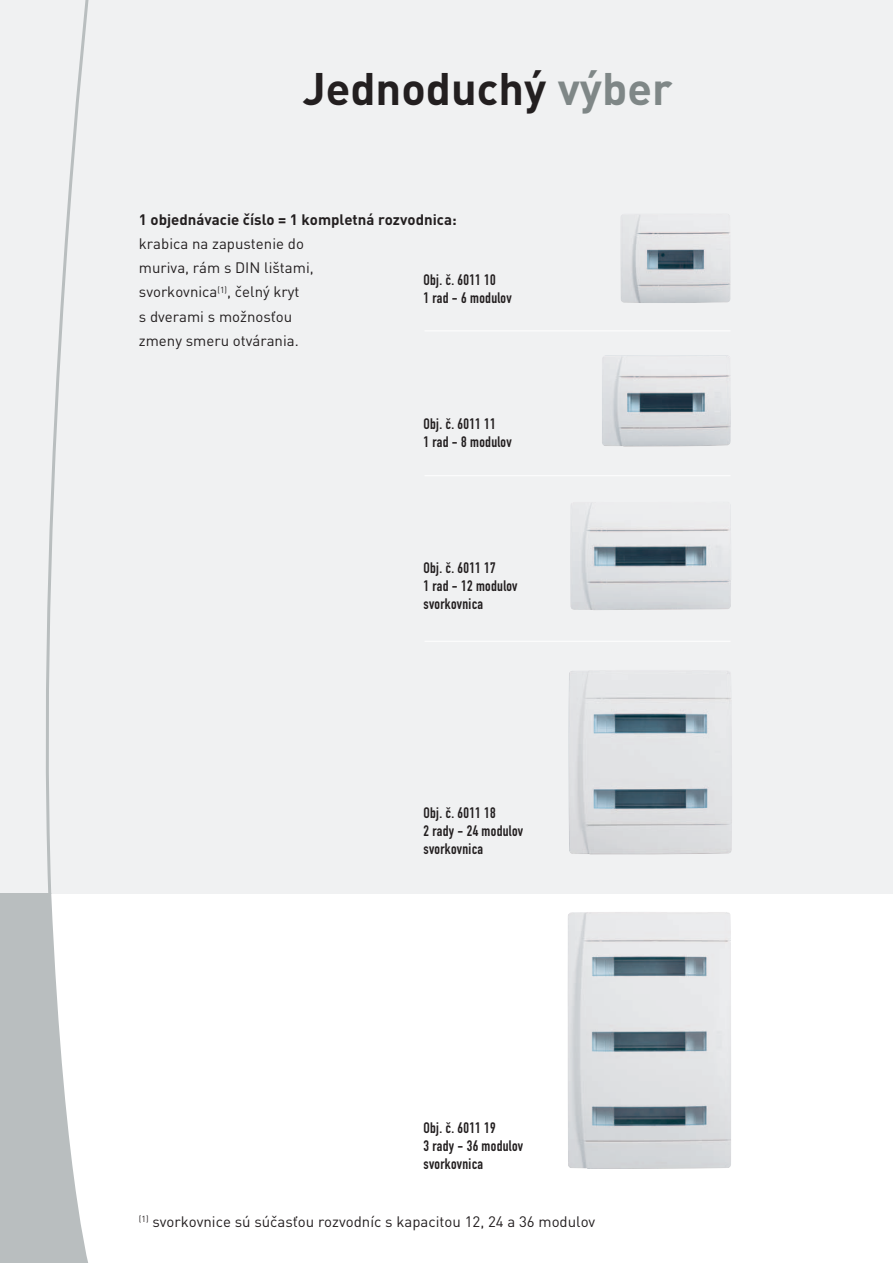
<style>
.page{position:relative;width:893px;height:1263px;background:#fff}
.page>*{position:absolute;margin:0;border:0;box-sizing:border-box;transform-origin:0 0}
.t1{font:700 45px "DINSK";color:#231f20}
.t2{font:15px/24px "DINSK";color:#231f20}
.t3{font:15px/18px "DIN Engschrift SK";letter-spacing:.02em;color:#231f20}
.t4{font:700 15px "DINSK";color:#231f20}
.s1{color:#7f8787}
</style>
<div class="page">
<div style="left:0;top:0;width:893px;height:893px;background:#f0f1f2"></div>
<svg style="left:46px;top:0;width:43px;height:893px"></svg>
<img style="left:621px;top:214px;width:110px;height:89px">
<img style="left:602px;top:355px;width:129px;height:92px">
<img style="left:568px;top:670px;width:164px;height:184px">
<img style="left:567px;top:912px;width:164px;height:257px">
<hr style="left:424px;top:475px;width:306px;height:1px;background:#fff">
<hr style="left:424px;top:641px;width:306px;height:1px;background:#fff">
<hr style="left:424px;top:330px;width:306px;height:1px;background:#fff">
<img style="left:570px;top:503px;width:161px;height:107px">
<svg style="left:0;top:893px;width:93px;height:370px"></svg>
<h1 class="t1" style="left:303px;top:72px;width:371px">Jednoduchý <span class="s1">výber</span></h1>
<p class="t4" style="left:139px;top:215px;width:319px">1 objednávacie ãíslo = 1 kompletná rozvodnica:</p>
<p class="t2" style="left:139px;top:234px;width:176px">krabica na zapustenie do muriva, rám s DIN lištami, svorkovnica<sup>(1)</sup>, ãelný kryt<br>s dverami s možnosÈou zmeny smeru otvárania.</p>
<p class="t3" style="left:423px;top:273px;width:90px">Obj. ã. 6011 10<br>1 rad - 6 modulov</p>
<p class="t3" style="left:423px;top:416px;width:90px">Obj. ã. 6011 11<br>1 rad - 8 modulov</p>
<p class="t3" style="left:423px;top:560px;width:96px">Obj. ã. 6011 17<br>1 rad - 12 modulov svorkovnica</p>
<p class="t3" style="left:423px;top:805px;width:101px">Obj. ã. 6011 18<br>2 rady - 24 modulov svorkovnica</p>
<p class="t3" style="left:423px;top:1120px;width:101px">Obj. ã. 6011 19<br>3 rady - 36 modulov svorkovnica</p>
<p class="t2" style="left:139px;top:1211px;width:458px"><sup>(1)</sup> svorkovnice sú súãasÈou rozvodníc s kapacitou 12, 24 a 36 modulov</p>
</div>
